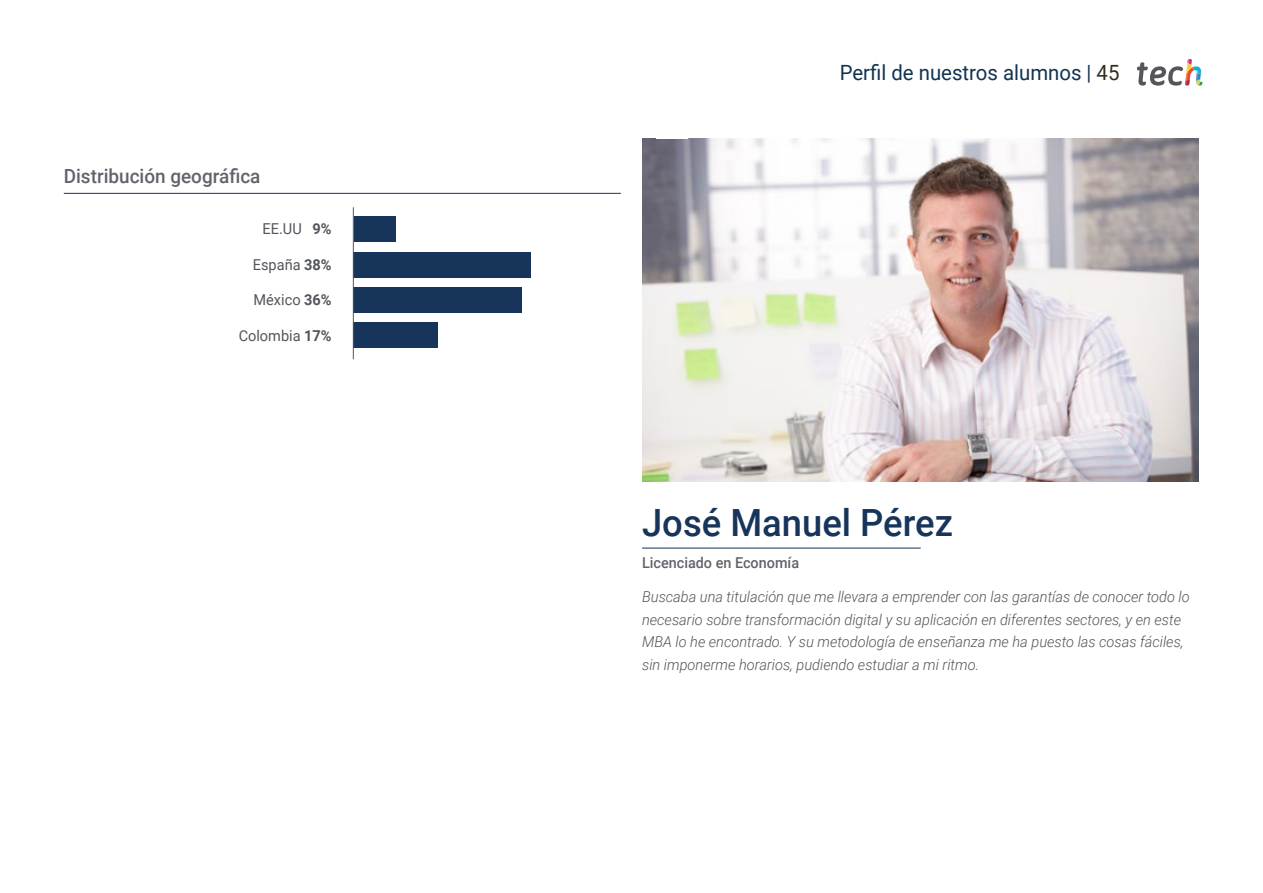
<style>
.page{position:relative;width:1263px;height:893px;background:#fff}
.page>*{position:absolute;margin:0;border:0;box-sizing:border-box;transform-origin:0 0}
.t1{font:500 37.5px "Roboto";color:#17355b}
.t2{font:21px "Roboto";color:#123352}
.t3{font:500 19.5px "Roboto";color:#61646a}
.t4{font:italic 300 15px/22.5px "Roboto";color:#52555b}
.t5{font:15px "Roboto";color:#52555b}
.t6{font:500 15px "Roboto";color:#61646a;scale:.96 1}
.s1{font-weight:700}
.s2{color:#312e20}
</style>
<div class="page">
<hr style="left:642px;top:548px;width:279px;height:1px;background:#123352">
<img style="left:642px;top:138px;width:556px;height:343px">
<hr style="left:64px;top:193px;width:557px;height:1px;background:#17355b">
<div style="left:354px;top:216px;width:41px;height:26px;background:#17355b"></div>
<div style="left:353px;top:252px;width:178px;height:26px;background:#17355b"></div>
<div style="left:354px;top:287px;width:168px;height:26px;background:#17355b"></div>
<div style="left:353px;top:323px;width:85px;height:25px;background:#17355b"></div>
<hr style="left:353px;top:207px;width:1px;height:152px;background:#52555b">
<svg style="left:1137px;top:59px;width:65px;height:27px"></svg>
<h3 class="t3" style="left:64px;top:162px;width:198px">Distribución geográfica</h3>
<p class="t5" style="left:263px;top:218px;width:71px">EE.UU <span class="s1">9%</span></p>
<p class="t5" style="left:253px;top:254px;width:80px">España <span class="s1">38%</span></p>
<p class="t5" style="left:254px;top:289px;width:80px">México <span class="s1">36%</span></p>
<p class="t5" style="left:239px;top:325px;width:95px">Colombia <span class="s1">17%</span></p>
<h2 class="t2" style="left:840px;top:57px;width:281px">Perfil de nuestros alumnos | <span class="s2">45</span></h2>
<h1 class="t1" style="left:642px;top:496px;width:312px">José Manuel Pérez</h1>
<p class="t6" style="left:642px;top:552px;width:165px">Licenciado en Economía</p>
<p class="t4" style="left:642px;top:585px;width:549px">Buscaba una titulación que me llevara a emprender con las garantías de conocer todo lo necesario sobre transformación digital y su aplicación en diferentes sectores, y en este MBA lo he encontrado. Y su metodología de enseñanza me ha puesto las cosas fáciles, sin imponerme horarios, pudiendo estudiar a mi ritmo.</p>
</div>
